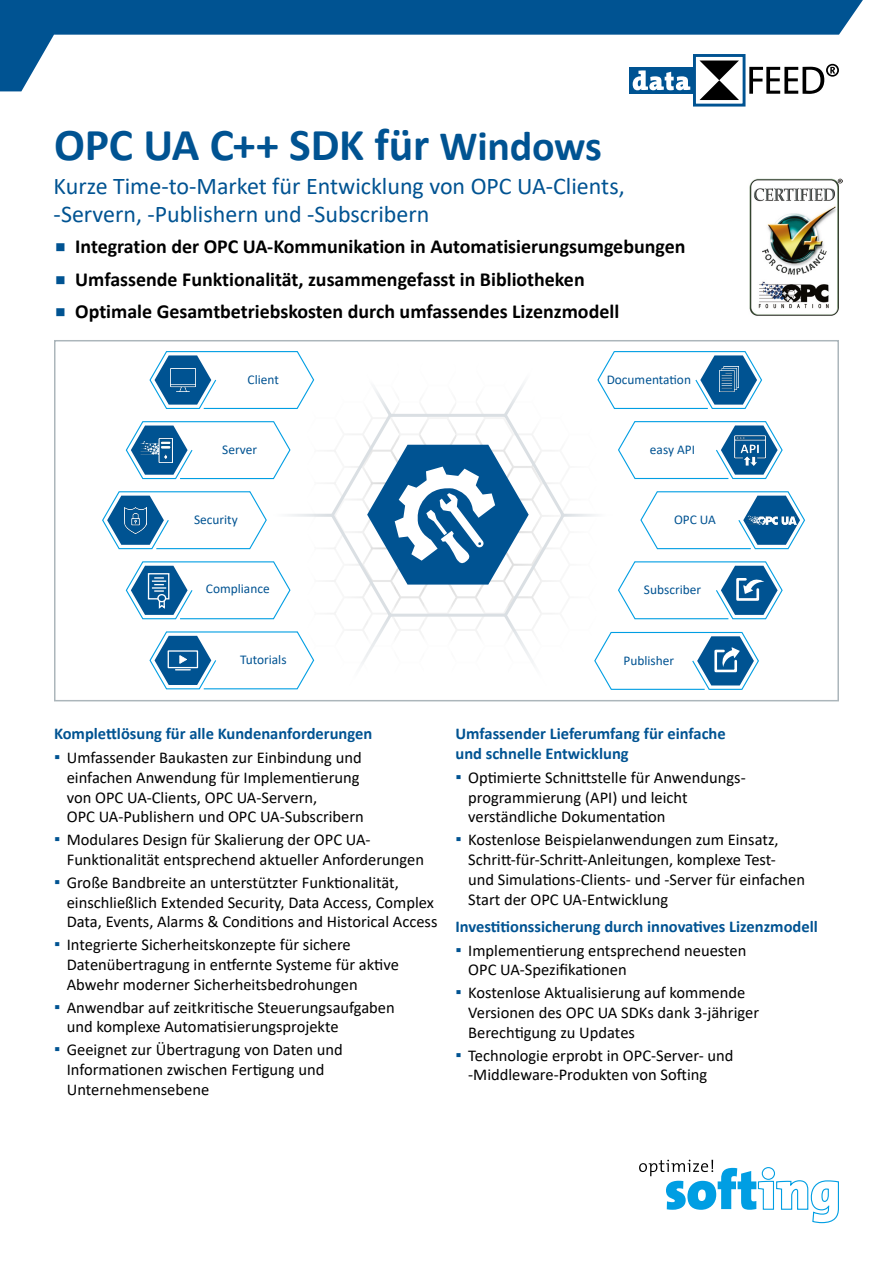
<style>
.page{position:relative;width:893px;height:1263px;background:#fff}
.page>*{position:absolute;margin:0;border:0;box-sizing:border-box;transform-origin:0 0}
.Headline__Produktname{font:700 45.75px "Calibri";letter-spacing:-.005em;color:#005392}
.Subheadline{font:24px/28.8px "Calibri";color:#005392}
.t1{font:700 19.95px "Calibri";color:#000}
.t2{font:16.5px/19.8px "Calibri";color:#000}
.Benefit{font:700 16.5px/19.8px "Calibri";color:#005392}
.t3{font:13.35px "Calibri";color:#005392}
.s1{font-size:42px}
.s2{font-size:36px;color:#005392}
.s3{font-weight:700;font-size:18px;color:#005392}
</style>
<div class="page">
<svg style="left:0;top:0;width:863px;height:91px"></svg>
<svg style="left:639px;top:1160px;width:200px;height:63px"></svg>
<div style="left:629px;top:67px;width:65px;height:27px;background:#005392"></div>
<svg style="left:633px;top:70px;width:57px;height:20px"></svg>
<div style="left:693px;top:54px;width:52px;height:53px;border:3px solid #005392"></div>
<svg style="left:749px;top:64px;width:90px;height:30px"></svg>
<svg style="left:699px;top:61px;width:40px;height:39px"></svg>
<img style="left:749px;top:178px;width:93px;height:138px">
<svg style="left:329px;top:411px;width:238px;height:207px"></svg>
<svg style="left:501px;top:375px;width:36px;height:45px"></svg>
<svg style="left:345px;top:611px;width:50px;height:64px"></svg>
<svg style="left:501px;top:611px;width:50px;height:63px"></svg>
<svg style="left:362px;top:381px;width:33px;height:39px"></svg>
<hr style="left:563px;top:514px;width:51px;height:3px;background:#dadfe3">
<hr style="left:272px;top:514px;width:61px;height:3px;background:#dadfe3">
<svg style="left:594px;top:631px;width:165px;height:59px"></svg>
<svg style="left:618px;top:561px;width:165px;height:59px"></svg>
<svg style="left:149px;top:351px;width:166px;height:59px"></svg>
<img style="left:171px;top:368px;width:25px;height:23px">
<svg style="left:125px;top:421px;width:166px;height:59px"></svg>
<img style="left:140px;top:437px;width:32px;height:26px">
<svg style="left:102px;top:491px;width:165px;height:59px"></svg>
<img style="left:124px;top:508px;width:22px;height:26px">
<svg style="left:640px;top:491px;width:165px;height:59px"></svg>
<img style="left:747px;top:516px;width:49px;height:9px">
<svg style="left:149px;top:631px;width:166px;height:59px"></svg>
<svg style="left:597px;top:351px;width:165px;height:59px"></svg>
<img style="left:719px;top:366px;width:19px;height:26px">
<svg style="left:618px;top:421px;width:165px;height:59px"></svg>
<img style="left:733px;top:434px;width:33px;height:32px">
<svg style="left:125px;top:561px;width:166px;height:59px"></svg>
<p class="Headline__Produktname" style="left:54px;top:112px;width:549px">OPC UA C++ SDK für <span class="s1">Windows</span></p>
<p class="Subheadline" style="left:54px;top:171px;width:573px">Kurze Time-to-Market für Entwicklung von OPC UA-Clients, -Servern, -Publishern und -Subscribern</p>
<p class="t1" style="left:54px;top:232px;width:633px"><span class="s2">▪</span> Integration der OPC UA-Kommunikation in Automatisierungsumgebungen</p>
<p class="t1" style="left:54px;top:265px;width:532px"><span class="s2">▪</span> Umfassende Funktionalität, zusammengefasst in Bibliotheken</p>
<p class="t1" style="left:54px;top:297px;width:567px"><span class="s2">▪</span> Optimale Gesamtbetriebskosten durch umfassendes Lizenzmodell</p>
<p class="t3" style="left:248px;top:370px;width:33px">Client</p>
<p class="t3" style="left:222px;top:440px;width:36px">Server</p>
<p class="t3" style="left:607px;top:370px;width:86px">Documentation</p>
<p class="t3" style="left:650px;top:440px;width:47px">easy API</p>
<p class="t3" style="left:194px;top:510px;width:45px">Security</p>
<p class="t3" style="left:674px;top:510px;width:43px">OPC UA</p>
<p class="t3" style="left:206px;top:580px;width:65px">Compliance</p>
<p class="t3" style="left:240px;top:650px;width:48px">Tutorials</p>
<p class="t3" style="left:644px;top:580px;width:59px">Subscriber</p>
<p class="t3" style="left:623px;top:651px;width:52px">Publisher</p>
<p class="Benefit" style="left:54px;top:723px;width:320px">Komplettlösung für alle Kundenanforderungen</p>
<p class="t2" style="left:67px;top:747px;width:299px;text-indent:-13px"><span class="s3">▪</span> Umfassender Baukasten zur Einbindung und - einfachen Anwendung für Implementierung von OPC UA-Clients, OPC UA-Servern,<br>OPC UA-Publishern und OPC UA-Subscribern</p>
<p class="t2" style="left:67px;top:829px;width:359px;text-indent:-13px"><span class="s3">▪</span> Modulares Design für Skalierung der OPC UA-<br>Funktionalität entsprechend aktueller Anforderungen</p>
<p class="t2" style="left:67px;top:872px;width:372px;text-indent:-13px"><span class="s3">▪</span> Große Bandbreite an unterstützter Funktionalität, einschließlich Extended Security, Data Access, Complex<br>Data, Events, Alarms &amp; Conditions and Historical Access</p>
<p class="t2" style="left:67px;top:934px;width:334px;text-indent:-13px"><span class="s3">▪</span> Integrierte Sicherheitskonzepte für sichere<br>Datenübertragung in entfernte Systeme für aktive<br>Abwehr moderner Sicherheitsbedrohungen</p>
<p class="t2" style="left:67px;top:997px;width:329px;text-indent:-13px"><span class="s3">▪</span> Anwendbar auf zeitkritische Steuerungsaufgaben und komplexe Automatisierungsprojekte</p>
<p class="t2" style="left:67px;top:1039px;width:277px;text-indent:-13px"><span class="s3">▪</span> Geeignet zur Übertragung von Daten und<br>Informationen zwischen Fertigung und<br>Unternehmensebene</p>
<p class="Benefit" style="left:455px;top:723px;width:272px">Umfassender Lieferumfang für einfache und schnelle Entwicklung</p>
<p class="t2" style="left:468px;top:767px;width:279px;text-indent:-13px"><span class="s3">▪</span> Optimierte Schnittstelle für Anwendungs&shy;programmierung (API) und leicht verständliche Dokumentation</p>
<p class="t2" style="left:468px;top:829px;width:338px;text-indent:-13px"><span class="s3">▪</span> Kostenlose Beispielanwendungen zum Einsatz, Schritt-für-Schritt-Anleitungen, komplexe Test&shy;und Simulations-Clients- und -Server für einfachen Start der OPC UA-Entwicklung</p>
<p class="Benefit" style="left:455px;top:916px;width:364px">Investitionssicherung durch innovatives Lizenzmodell</p>
<p class="t2" style="left:468px;top:940px;width:280px;text-indent:-13px"><span class="s3">▪</span> Implementierung entsprechend neuesten<br>OPC UA-Spezifikationen</p>
<p class="t2" style="left:468px;top:982px;width:292px;text-indent:-13px"><span class="s3">▪</span> Kostenlose Aktualisierung auf kommende<br>Versionen des OPC UA SDKs dank 3-jähriger<br>Berechtigung zu Updates</p>
<p class="t2" style="left:468px;top:1045px;width:267px;text-indent:-13px"><span class="s3">▪</span> Technologie erprobt in OPC-Server- und -Middleware-Produkten von Softing</p>
</div>
